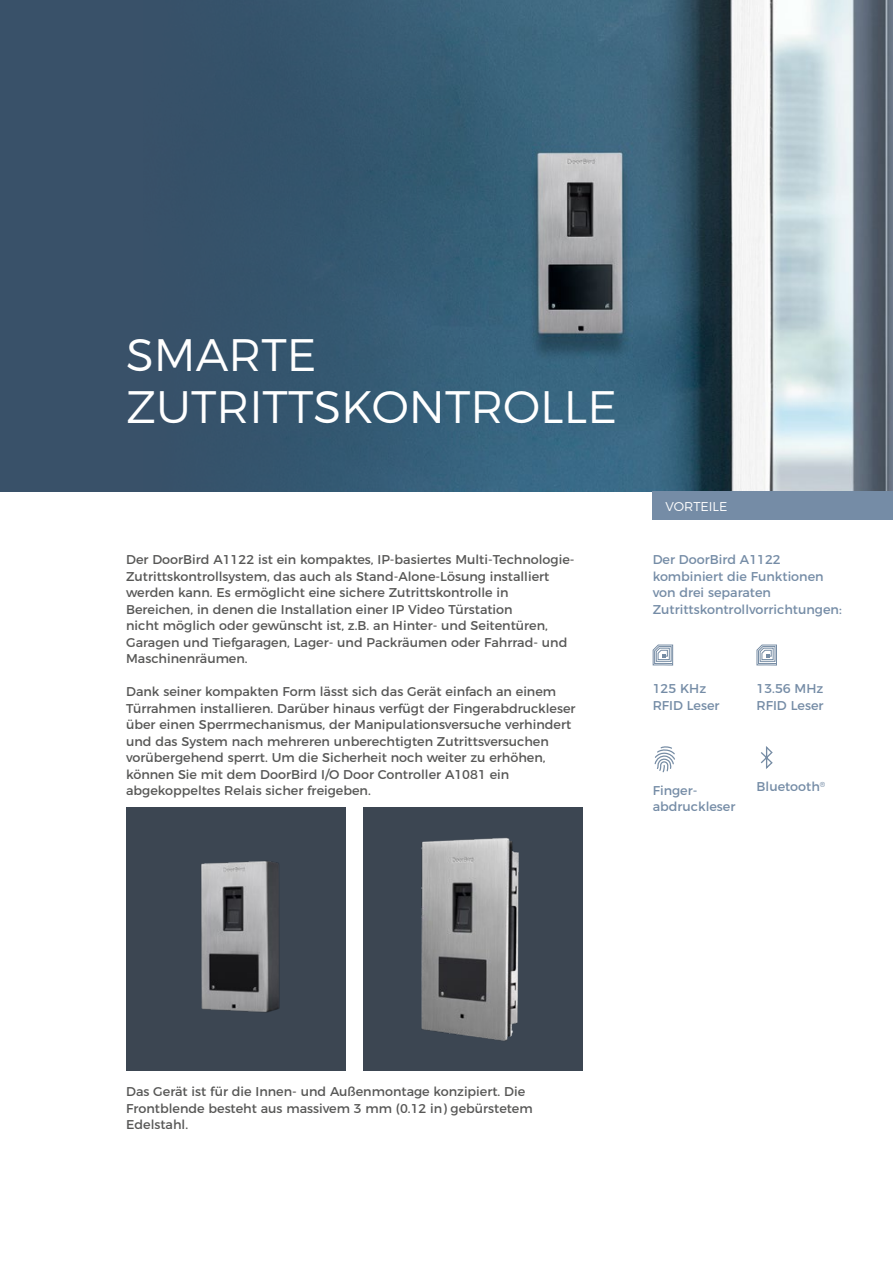
<style>
.page{position:relative;width:893px;height:1263px;background:#fff}
.page>*{position:absolute;margin:0;border:0;box-sizing:border-box;transform-origin:0 0}
.t1{font:300 45.45px/52.1px "Montserrat";color:#fff}
.t2{font:12.75px/16.5px "Montserrat";color:#575756}
.t3{font:12.75px/16.5px "Montserrat";color:#758ca6}
.t4{font:300 12.75px "Montserrat";color:#fff}
</style>
<div class="page">
<div style="left:0;top:0;width:893px;height:492px;background:#395169"></div>
<img style="left:286px;top:0;width:607px;height:492px">
<div style="left:653px;top:491px;width:240px;height:29px;background:#758ca6"></div>
<svg style="left:653px;top:645px;width:20px;height:21px"></svg>
<svg style="left:757px;top:645px;width:20px;height:21px"></svg>
<svg style="left:761px;top:746px;width:12px;height:23px"></svg>
<svg style="left:654px;top:746px;width:21px;height:26px"></svg>
<div style="left:126px;top:807px;width:220px;height:264px;background:#3c4652"></div>
<img style="left:201px;top:861px;width:79px;height:152px">
<img style="left:363px;top:807px;width:220px;height:264px">
<h1 class="t1" style="left:126px;top:325px;width:492px">SMARTE<br>ZUTRITTSKONTROLLE</h1>
<p class="t2" style="left:126px;top:550px;width:450px">Der DoorBird A1122 ist ein kompaktes, IP-basiertes Multi-Technologie-Zutrittskontrollsystem, das auch als Stand-Alone-Lösung installiert werden kann. Es ermöglicht eine sichere Zutrittskontrolle in Bereichen, in denen die Installation einer IP Video Türstation<br>nicht möglich oder gewünscht ist, z.B. an Hinter- und Seitentüren, Garagen und Tiefgaragen, Lager- und Packräumen oder Fahrrad- und Maschinenräumen.</p>
<p class="t2" style="left:126px;top:682px;width:451px">Dank seiner kompakten Form lässt sich das Gerät einfach an einem Türrahmen installieren. Darüber hinaus verfügt der Fingerabdruckleser über einen Sperrmechanismus, der Manipulationsversuche verhindert und das System nach mehreren unberechtigten Zutrittsversuchen vorübergehend sperrt. Um die Sicherheit noch weiter zu erhöhen, können Sie mit dem DoorBird I/O Door Controller A1081 ein abgekoppeltes Relais sicher freigeben.</p>
<p class="t4" style="left:665px;top:497px;width:64px">VORTEILE</p>
<p class="t3" style="left:653px;top:550px;width:191px">Der DoorBird A1122 kombiniert die Funktionen von drei separaten<br>Zutrittskontrollvorrichtungen:</p>
<p class="t3" style="left:653px;top:679px;width:68px">125 KHz<br>RFID Leser</p>
<p class="t3" style="left:757px;top:679px;width:68px">13.56 MHz<br>RFID Leser</p>
<p class="t3" style="left:653px;top:781px;width:84px">Finger&shy;abdruckleser</p>
<p class="t3" style="left:757px;top:777px;width:70px">Bluetooth<sup>®</sup></p>
<p class="t2" style="left:126px;top:1082px;width:408px">Das Gerät ist für die Innen- und Außenmontage konzipiert. Die<br>Frontblende besteht aus massivem 3 mm (0.12 in) gebürstetem<br>Edelstahl.</p>
</div>
